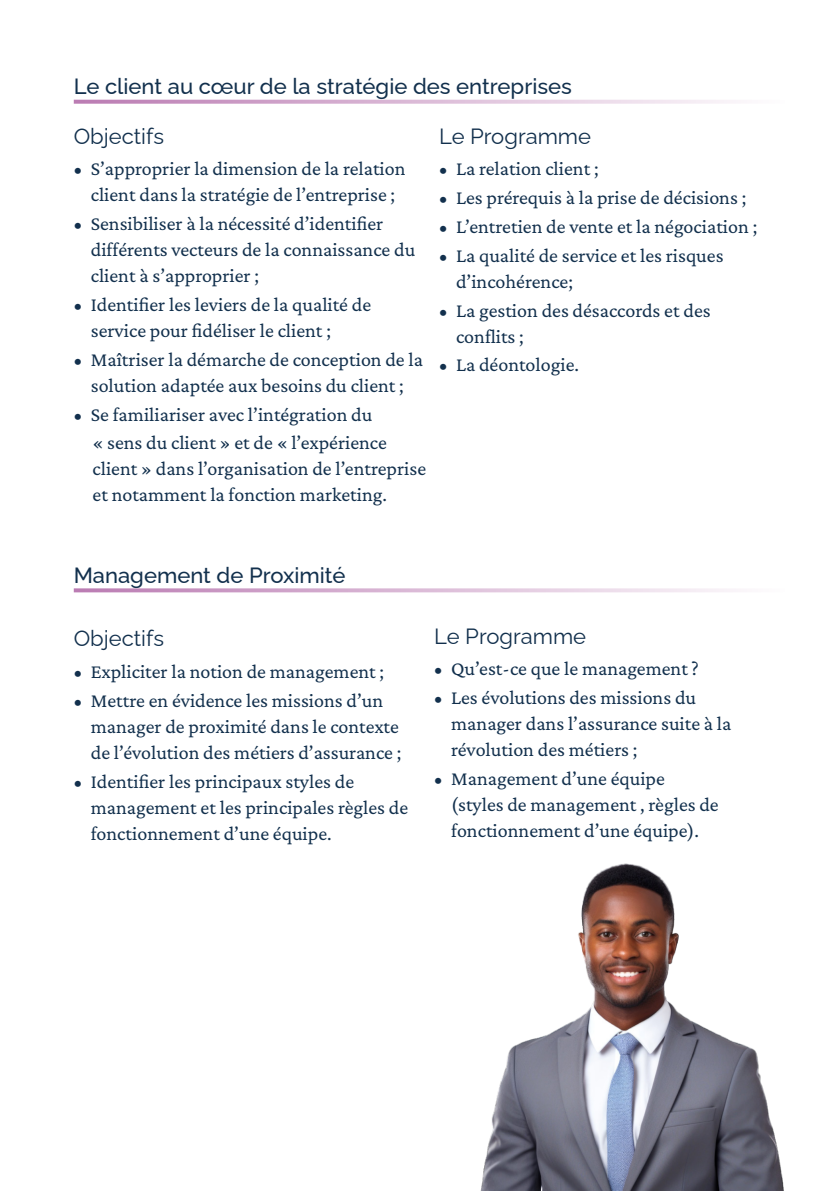
<style>
.page{position:relative;width:840px;height:1191px;background:#fff}
.page>*{position:absolute;margin:0;border:0;box-sizing:border-box;transform-origin:0 0}
.titre{font:500 22px "Raleway";color:#12304d}
.titre_dans_para{font:22px "Raleway";color:#12304d}
.puces-texte{font:20px/26px "Crimson Pro";color:#12304d}
</style>
<div class="page">
<svg style="left:74px;top:100px;width:662px;height:4px;background:#dcbdd8"></svg>
<svg style="left:74px;top:588px;width:662px;height:4px;background:#ddbed9"></svg>
<img style="left:480px;top:863px;width:304px;height:328px">
<p class="titre" style="left:74px;top:69px;width:499px">Le client au cœur de la stratégie des entreprises</p>
<p class="titre_dans_para" style="left:74px;top:118px;width:92px">Objectifs</p>
<p class="puces-texte" style="left:74px;top:155px;width:333px;text-align:center">• S’approprier la dimension de la relation client dans la stratégie de l’entreprise ;</p>
<p class="puces-texte" style="left:91px;top:210px;width:326px;text-indent:-17px">• Sensibiliser à la nécessité d’identifier différents vecteurs de la connaissance du client à s’approprier ;</p>
<p class="puces-texte" style="left:91px;top:291px;width:282px;text-indent:-17px">• Identifier les leviers de la qualité de service pour fidéliser le client ;</p>
<p class="puces-texte" style="left:74px;top:346px;width:350px;text-align:center">• Maîtriser la démarche de conception de la solution adaptée aux besoins du client ;</p>
<p class="puces-texte" style="left:74px;top:401px;width:300px">• Se familiariser avec l’intégration du</p>
<p class="puces-texte" style="left:92px;top:429px;width:335px">« sens du client » et de « l’expérience client » dans l’organisation de l’entreprise et notamment la fonction marketing.</p>
<p class="titre_dans_para" style="left:439px;top:118px;width:153px">Le Programme</p>
<p class="puces-texte" style="left:439px;top:155px;width:161px">• La relation client ;</p>
<p class="puces-texte" style="left:439px;top:184px;width:308px">• Les prérequis à la prise de décisions ;</p>
<p class="puces-texte" style="left:439px;top:213px;width:319px">• L’entretien de vente et la négociation ;</p>
<p class="puces-texte" style="left:456px;top:242px;width:269px;text-indent:-17px">• La qualité de service et les risques d’incohérence;</p>
<p class="puces-texte" style="left:456px;top:297px;width:256px;text-indent:-17px">• La gestion des désaccords et des conflits ;</p>
<p class="puces-texte" style="left:439px;top:351px;width:141px">• La déontologie.</p>
<p class="titre" style="left:74px;top:558px;width:273px">Management de Proximité</p>
<p class="titre_dans_para" style="left:74px;top:621px;width:92px">Objectifs</p>
<p class="puces-texte" style="left:74px;top:658px;width:312px">• Expliciter la notion de management ;</p>
<p class="puces-texte" style="left:91px;top:687px;width:312px;text-indent:-17px">• Mettre en évidence les missions d’un manager de proximité dans le contexte de l’évolution des métiers d’assurance ;</p>
<p class="puces-texte" style="left:91px;top:768px;width:319px;text-indent:-17px">• Identifier les principaux styles de management et les principales règles de fonctionnement d’une équipe.</p>
<p class="titre_dans_para" style="left:434px;top:618px;width:153px">Le Programme</p>
<p class="puces-texte" style="left:434px;top:655px;width:266px">• Qu’est-ce que le management ?</p>
<p class="puces-texte" style="left:451px;top:684px;width:281px;text-indent:-17px">• Les évolutions des missions du manager dans l’assurance suite à la révolution des métiers ;</p>
<p class="puces-texte" style="left:451px;top:765px;width:269px;text-indent:-17px">• Management d’une équipe (styles de management , règles de fonctionnement d’une équipe).</p>
</div>
